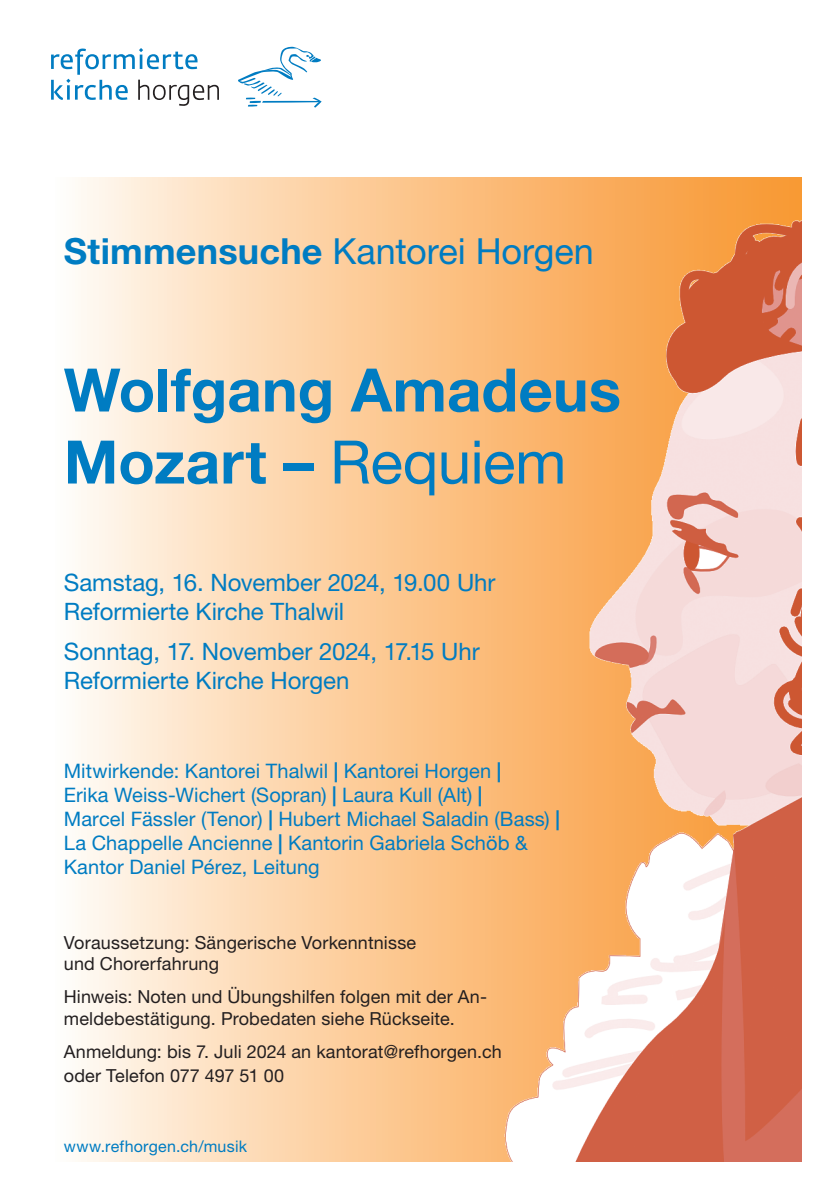
<style>
.page{position:relative;width:840px;height:1191px;background:#fff}
.page>*{position:absolute;margin:0;border:0;box-sizing:border-box;transform-origin:0 0}
.Lauftext{font:700 60px/72px "Helvetica Neue LT Pro";color:#007cc2}
.Ein-__zwei-__drei_Zeiler{font:36px "Helvetica Neue LT Pro";letter-spacing:-.005em;color:#007cc2}
.Lauftext-2{font:24px "Helvetica Neue LT Pro";letter-spacing:-.005em;color:#007cc2}
.Lauftext-3{font:20px/24px "Helvetica Neue LT Pro";letter-spacing:.005em;color:#007cc2}
.Lauftext-4{font:18px/21.6px "Helvetica Neue LT Pro";letter-spacing:.01em;color:#231f20}
.Ein-__zwei-__drei_Zeiler-2{font:16px "Helvetica Neue LT Pro";letter-spacing:.015em;color:#007cc2}
.s1{font-weight:700}
.s2{font-weight:400}
</style>
<div class="page">
<div style="left:51px;top:177px;width:751px;height:985px;background:linear-gradient(to right,#fff9f1,#f89328)"></div>
<img style="left:397px;top:202px;width:405px;height:960px">
<svg style="left:51px;top:48px;width:168px;height:58px"></svg>
<svg style="left:238px;top:47px;width:83px;height:60px"></svg>
<p class="Ein-__zwei-__drei_Zeiler" style="left:64px;top:230px;width:531px"><span class="s1">Stimmensuche</span> Kantorei Horgen</p>
<p class="Lauftext" style="left:64px;top:352px;width:558px">Wolfgang Amadeus<br>Mozart – <span class="s2">Requiem</span></p>
<p class="Lauftext-2" style="left:64px;top:568px;width:433px">Samstag, 16. November 2024, 19.00 Uhr</p>
<p class="Lauftext-2" style="left:64px;top:597px;width:282px">Reformierte Kirche Thalwil</p>
<p class="Lauftext-2" style="left:64px;top:637px;width:417px">Sonntag, 17. November 2024, 17.15 Uhr</p>
<p class="Lauftext-2" style="left:64px;top:666px;width:287px">Reformierte Kirche Horgen</p>
<p class="Lauftext-3" style="left:64px;top:759px;width:497px">Mitwirkende: Kantorei Thalwil <span class="s1">|</span> Kantorei Horgen <span class="s1">|<br></span>Erika Weiss-Wichert (Sopran) <span class="s1">|</span> Laura Kull (Alt) <span class="s1">|<br></span>Marcel Fässler (Tenor) <span class="s1">|</span> Hubert Michael Saladin (Bass) <span class="s1">| </span>La Chappelle Ancienne <span class="s1">|</span> Kantorin Gabriela Schöb &amp; Kantor Daniel Pérez, Leitung</p>
<p class="Lauftext-4" style="left:64px;top:931px;width:353px">Voraussetzung: Sängerische Vorkenntnisse und Chorerfahrung</p>
<p class="Lauftext-4" style="left:64px;top:985px;width:424px">Hinweis: Noten und Übungshilfen folgen mit der An&shy;meldebestätigung. Probedaten siehe Rückseite.</p>
<p class="Lauftext-4" style="left:64px;top:1039px;width:439px;line-height:24px">Anmeldung: bis 7. Juli 2024 an kantorat@refhorgen.ch oder Telefon 077 497 51 00</p>
<p class="Ein-__zwei-__drei_Zeiler-2" style="left:64px;top:1137px;width:184px">www.refhorgen.ch/musik</p>
</div>
